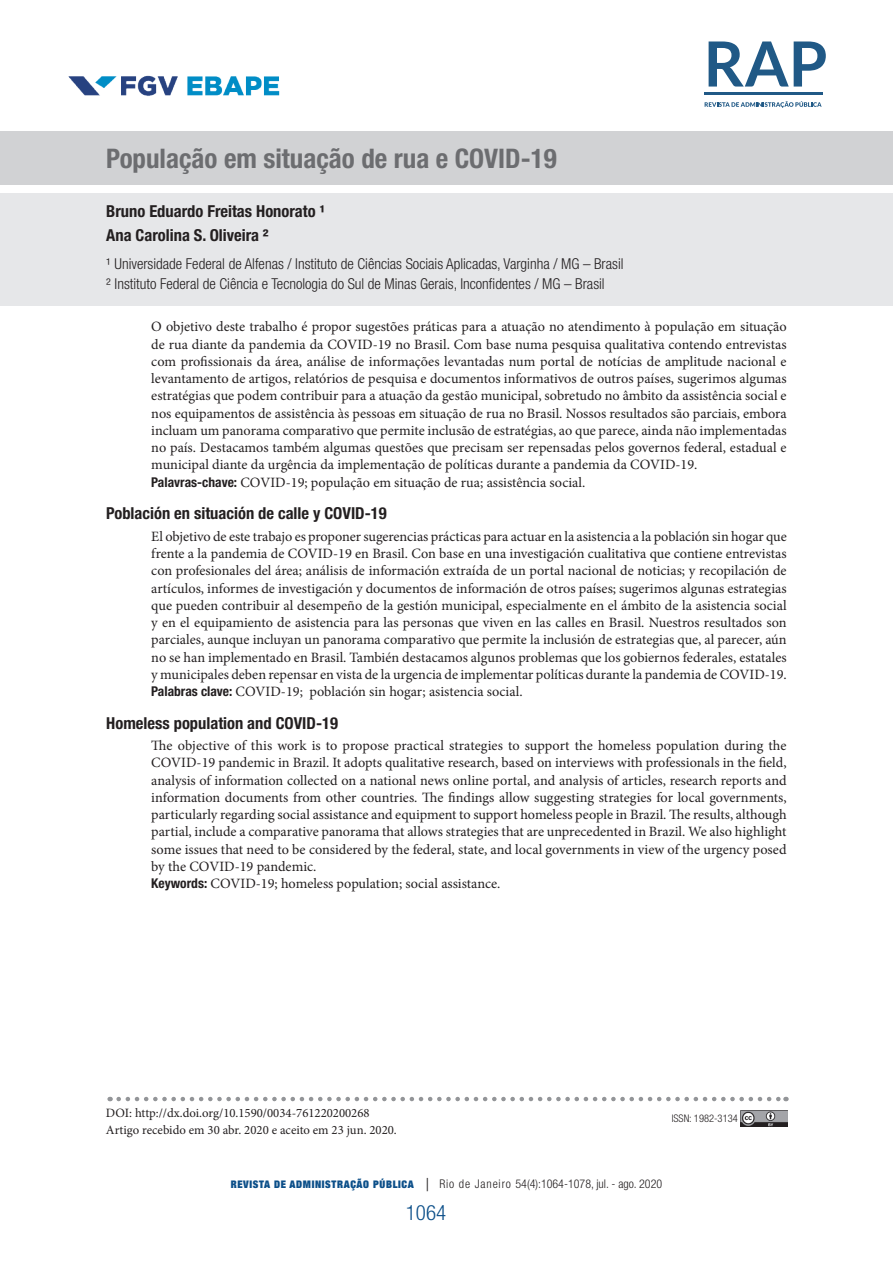
<style>
.page{position:relative;width:893px;height:1263px;background:#fff}
.page>*{position:absolute;margin:0;border:0;box-sizing:border-box;transform-origin:0 0}
.titulo{font:700 condensed 27px "Helvetica Neue LT Std";color:#6c6d70}
.t1{font:300 condensed 21px "Helvetica Neue LT Std";color:#0c4f89}
.SUB_ABERT{font:700 condensed 16.5px "Helvetica Neue LT Std";color:#231f20}
.autor_1{font:700 condensed 16.5px "Helvetica Neue LT Std";color:#231f20}
.autor_2{font:300 condensed 15px "Helvetica Neue LT Std";color:#231f20}
.ABERTURA{font:14.25px/17.2px "Minion Pro";color:#231f20;text-align:justify}
.nota_DOI{font:12.75px "Minion Pro";color:#231f20}
.t2{font:300 condensed 12px "Helvetica Neue LT Std";color:#231f20}
.autor_2-2{font:300 condensed 10.5px "Helvetica Neue LT Std";color:#231f20}
.s1{font-family:"Helvetica Neue LT Std";font-weight:700;font-stretch:condensed;font-size:13.5px}
.s2{font-family:"Helvetica Neue";font-weight:900;font-stretch:expanded;font-size:10.5px;color:#0c4f89}
.s3{font-size:18px}
</style>
<div class="page">
<img style="left:68px;top:75px;width:212px;height:21px">
<svg style="left:705px;top:101px;width:117px;height:7px"></svg>
<hr style="left:704px;top:93px;width:119px;height:2px;background:#205986">
<svg style="left:709px;top:41px;width:117px;height:46px"></svg>
<div style="left:1px;top:131px;width:892px;height:53px;background:#d1d2d4"></div>
<div style="left:1px;top:193px;width:892px;height:112px;background:#e6e7e9"></div>
<svg style="left:119px;top:1097px;width:667px;height:4px"></svg>
<img style="left:740px;top:1110px;width:47px;height:17px">
<p class="titulo" style="left:106px;top:142px;width:452px">População em situação de rua e COVID-19</p>
<p class="autor_1" style="left:106px;top:202px;width:220px">Bruno Eduardo Freitas Honorato ¹</p>
<p class="autor_1" style="left:106px;top:225px;width:164px">Ana Carolina S. Oliveira ²</p>
<p class="autor_2" style="left:106px;top:255px;width:519px">¹ Universidade Federal de Alfenas / Instituto de Ciências Sociais Aplicadas, Varginha / MG – Brasil</p>
<p class="autor_2" style="left:106px;top:275px;width:500px">² Instituto Federal de Ciência e Tecnologia do Sul de Minas Gerais, Inconfidentes / MG – Brasil</p>
<p class="ABERTURA" style="left:151px;top:318px;width:637px">O objetivo deste trabalho é propor sugestões práticas para a atuação no atendimento à população em situação de rua diante da pandemia da COVID-19 no Brasil. Com base numa pesquisa qualitativa contendo entrevistas com profissionais da área, análise de informações levantadas num portal de notícias de amplitude nacional e levantamento de artigos, relatórios de pesquisa e documentos informativos de outros países, sugerimos algumas estratégias que podem contribuir para a atuação da gestão municipal, sobretudo no âmbito da assistência social e nos equipamentos de assistência às pessoas em situação de rua no Brasil. Nossos resultados são parciais, embora incluam um panorama comparativo que permite inclusão de estratégias, ao que parece, ainda não implementadas no país. Destacamos também algumas questões que precisam ser repensadas pelos governos federal, estadual e municipal diante da urgência da implementação de políticas durante a pandemia da COVID-19.</p>
<p class="ABERTURA" style="left:151px;top:474px;width:436px"><span class="s1">Palavras-chave:</span> COVID-19; população em situação de rua; assistência social.</p>
<p class="SUB_ABERT" style="left:106px;top:503px;width:282px">Población en situación de calle y COVID-19</p>
<p class="ABERTURA" style="left:151px;top:528px;width:637px">El objetivo de este trabajo es proponer sugerencias prácticas para actuar en la asistencia a la población sin hogar que frente a la pandemia de COVID-19 en Brasil. Con base en una investigación cualitativa que contiene entrevistas con profesionales del área; análisis de información extraída de un portal nacional de noticias; y recopilación de artículos, informes de investigación y documentos de información de otros países; sugerimos algunas estrategias que pueden contribuir al desempeño de la gestión municipal, especialmente en el ámbito de la asistencia social y en el equipamiento de asistencia para las personas que viven en las calles en Brasil. Nuestros resultados son parciales, aunque incluyan un panorama comparativo que permite la inclusión de estrategias que, al parecer, aún no se han implementado en Brasil. También destacamos algunos problemas que los gobiernos federales, estatales y municipales deben repensar en vista de la urgencia de implementar políticas durante la pandemia de COVID-19.</p>
<p class="ABERTURA" style="left:151px;top:683px;width:373px"><span class="s1">Palabras clave:</span> COVID-19; población sin hogar; asistencia social.</p>
<p class="SUB_ABERT" style="left:106px;top:713px;width:233px">Homeless population and COVID-19</p>
<p class="ABERTURA" style="left:151px;top:737px;width:637px">The objective of this work is to propose practical strategies to support the homeless population during the COVID-19 pandemic in Brazil. It adopts qualitative research, based on interviews with professionals in the field, analysis of information collected on a national news online portal, and analysis of articles, research reports and information documents from other countries. The findings allow suggesting strategies for local governments, particularly regarding social assistance and equipment to support homeless people in Brazil. The results, although partial, include a comparative panorama that allows strategies that are unprecedented in Brazil. We also highlight some issues that need to be considered by the federal, state, and local governments in view of the urgency posed by the COVID-19 pandemic.</p>
<p class="ABERTURA" style="left:151px;top:875px;width:351px"><span class="s1">Keywords:</span> COVID-19; homeless population; social assistance.</p>
<p class="nota_DOI" style="left:106px;top:1105px;width:265px">DOI: http://dx.doi.org/10.1590/0034-761220200268</p>
<p class="nota_DOI" style="left:106px;top:1121px;width:292px">Artigo recebido em 30 abr. 2020 e aceito em 23 jun. 2020.</p>
<p class="autor_2-2" style="left:672px;top:1112px;width:68px">ISSN: 1982-3134</p>
<p class="t2" style="left:231px;top:1176px;width:433px"><span class="s2">REVISTA DE ADMINISTRAÇÃO PÚBLICA</span> <span class="s3">|</span> Rio de Janeiro 54(4):1064-1078, jul. - ago. 2020</p>
<p class="t1" style="left:406px;top:1200px;width:42px">1064</p>
</div>
